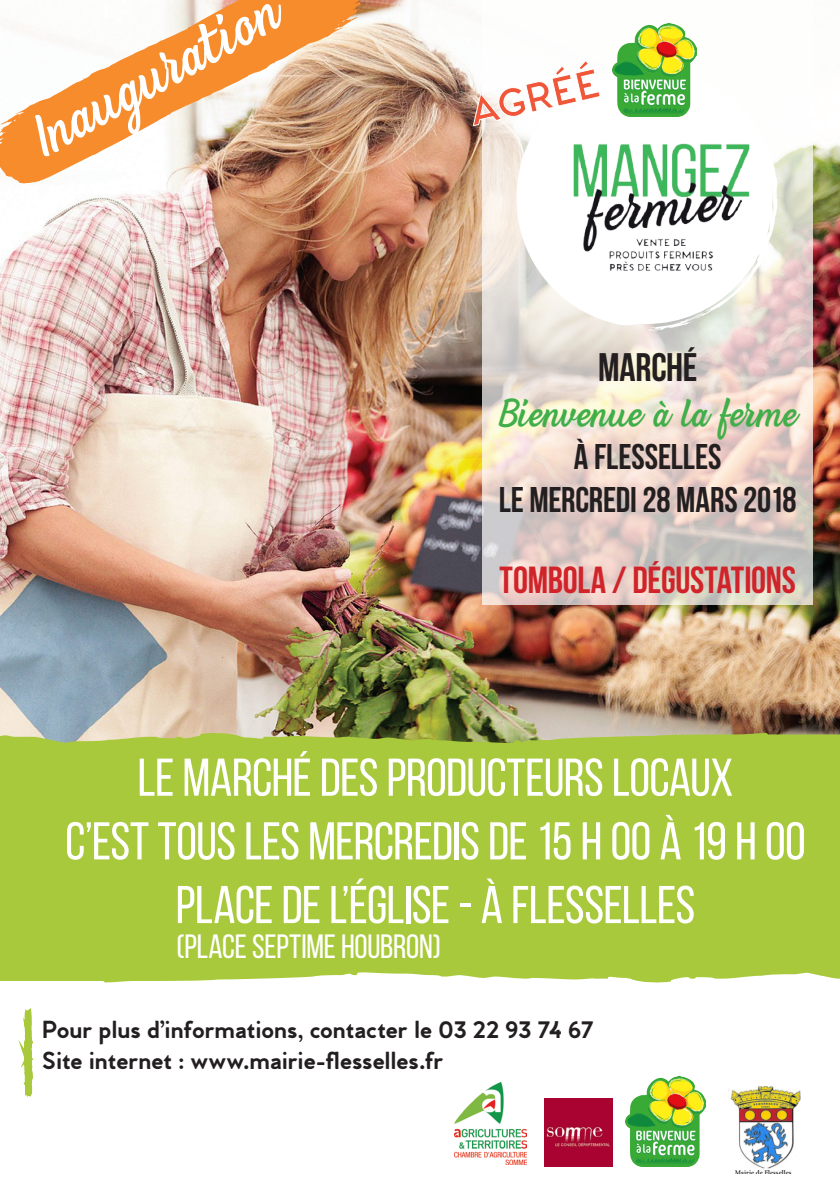
<style>
.page{position:relative;width:840px;height:1191px;background:#fff}
.page>*{position:absolute;margin:0;border:0;box-sizing:border-box;transform-origin:0 0}
.t1{font:56.2px "Beach Bar";color:#fff}
.t2{font:53px/63.6px "Bebas Neue";letter-spacing:-.01em;color:#fff;text-align:center}
.t3{font:700 41.8px "Venti CF";color:#f05739}
.t4{font:700 39.8px "Bebas Neue";letter-spacing:-.01em;color:#231f20}
.t5{font:700 37.8px "Bebas Neue";letter-spacing:-.01em;color:#d1232a}
.t6{font:37.8px "Beach Bar";letter-spacing:.005em;color:#40ae49}
.t7{font:700 35.8px/42.8px "Bebas Neue";letter-spacing:-.005em;color:#231f20;text-align:center}
.t8{font:33.6px "Bebas Neue";letter-spacing:-.01em;color:#fff}
.t9{font:700 25.6px/30.6px "Venti CF";letter-spacing:-.005em;color:#231f20}
.t10{font:600 7.2px "Minion Pro";color:#231f20}
</style>
<div class="page">
<img style="left:0;top:0;width:839px;height:732px">
<svg style="left:482px;top:0;width:330px;height:605px"></svg>
<div style="left:0;top:732px;width:839px;height:251px;background:#a9c93c"></div>
<img style="left:625px;top:1077px;width:80px;height:89px">
<svg style="left:4px;top:893px;width:57px;height:205px"></svg>
<img style="left:454px;top:1082px;width:72px;height:82px">
<img style="left:544px;top:1098px;width:68px;height:68px">
<svg style="left:516px;top:67px;width:261px;height:264px"></svg>
<svg style="left:757px;top:251px;width:3px;height:6px"></svg>
<img style="left:572px;top:142px;width:177px;height:129px">
<img style="left:612px;top:23px;width:84px;height:94px">
<svg style="left:473px;top:60px;width:127px;height:90px"></svg>
<img style="left:728px;top:1086px;width:73px;height:83px">
<svg style="left:0;top:0;width:363px;height:183px"></svg>
<p class="t1" style="left:19px;top:108px;width:274px;rotate:-29deg">Inauguration</p>
<p class="t3" style="left:463px;top:88px;width:135px;rotate:-13deg">AGRÉÉ</p>
<p class="t4" style="left:597px;top:346px;width:101px">MARCHÉ</p>
<p class="t6" style="left:499px;top:389px;width:298px">Bienvenue à la ferme</p>
<p class="t7" style="left:498px;top:435px;width:299px">À FLESSELLES<br>LE MERCREDI 28 MARS 2018</p>
<p class="t5" style="left:499px;top:559px;width:297px">TOMBOLA / DÉGUSTATIONS</p>
<p class="t2" style="left:65px;top:745px;width:741px">LE MARCHÉ DES PRODUCTEURS LOCAUX<br>C’EST TOUS LES MERCREDIS DE 15 H 00 À 19 H 00<br>PLACE DE L’ÉGLISE - À FLESSELLES</p>
<p class="t8" style="left:176px;top:928px;width:266px">(PLACE SEPTIME HOUBRON)</p>
<p class="t9" style="left:42px;top:1016px;width:553px">Pour plus d’informations, contacter le 03 22 93 74 67<br>Site internet : www.mairie-flesselles.fr</p>
<p class="t10" style="left:734px;top:1168px;width:58px">Mairie de Flesselles</p>
</div>
